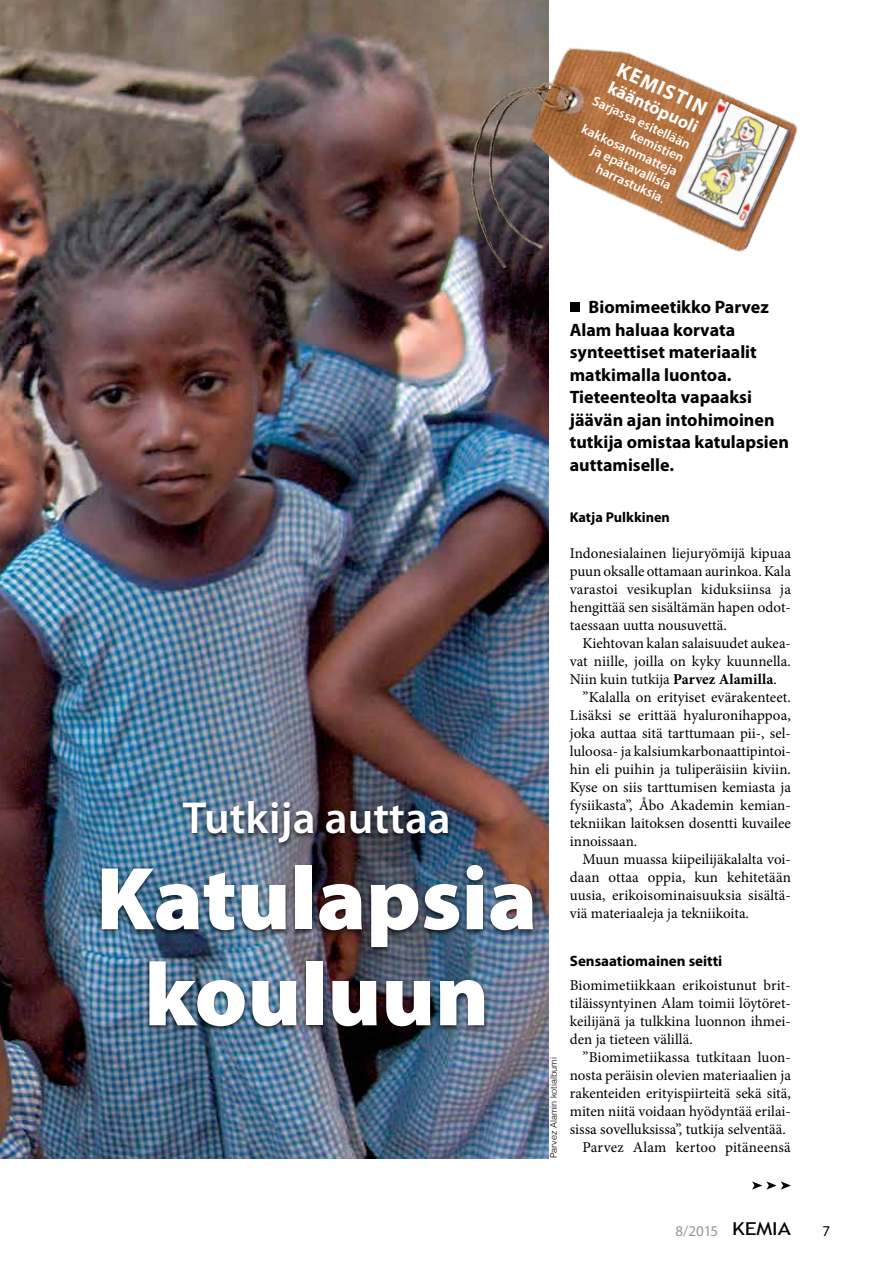
<style>
.page{position:relative;width:893px;height:1263px;background:#fff}
.page>*{position:absolute;margin:0;border:0;box-sizing:border-box;transform-origin:0 0}
.t1{font:900 90px/96px "Myriad Pro";color:#fff;text-align:center}
.t2{font:600 45px "Myriad Pro";color:#fff}
.t3{font:700 21px "Myriad Pro";color:#fff}
.t4{font:700 18px/22.5px "Myriad Pro";color:#000}
.t5{font:700 18px "Myriad Pro";color:#fff}
.t6{font:15px/18px "Minion Pro";color:#000;text-align:justify}
.t7{font:700 15px "Myriad Pro";color:#000}
.t8{font:15px "Myriad Pro";color:#939598}
.t9{font:15px "Myriad Pro";color:#000}
.t10{font:700 14.25px "Myriad Pro";color:#000}
.t11{font:600 13.5px/15px "Myriad Pro";color:#fff;text-align:right}
.t12{font:300 9px "Helvetica";color:#000}
.s1{font-weight:400}
.s2{font-weight:700}
.s3{font-family:"Trebuchet MS";font-size:17.85px;color:#000}
</style>
<div class="page">
<img style="left:0;top:0;width:549px;height:1158px">
<img style="left:423px;top:0;width:375px;height:350px">
<div style="left:673px;top:96px;width:122px;height:139px;background:#000;opacity:.45"></div>
<img style="left:673px;top:98px;width:117px;height:133px">
<div style="left:97px;top:799px;width:440px;height:233px;background:#000;opacity:.75"></div>
<div style="left:570px;top:302px;width:10px;height:10px;background:#000"></div>
<svg style="left:752px;top:1181px;width:39px;height:8px"></svg>
<h3 class="t3" style="left:623px;top:58px;width:99px;rotate:25deg">KEMISTIN</h3>
<p class="t5" style="left:613px;top:77px;width:99px;rotate:25deg">kääntöpuoli</p>
<p class="t11" style="left:596px;top:93px;width:108px;rotate:25deg">Sarjassa esitellään kemistien kakkosammatteja ja epätavallisia harrastuksia<span class="s1">.</span></p>
<h2 class="t2" style="left:183px;top:793px;width:269px">Tutkija auttaa</h2>
<h1 class="t1" style="left:96px;top:852px;width:443px">Katulapsia kouluun</h1>
<p class="t4" style="left:570px;top:296px;width:221px;text-indent:19px">Biomimeetikko Parvez<br>Alam haluaa korvata synteettiset materiaalit matkimalla luontoa.<br>Tieteenteolta vapaaksi jäävän ajan intohimoinen tutkija omistaa katulapsien auttamiselle.</p>
<p class="t12" style="left:547px;top:1158px;width:103px;rotate:-90deg">Parvez Alamin kotialbumi</p>
<p class="t10" style="left:570px;top:509px;width:102px">Katja Pulkkinen</p>
<p class="t6" style="left:570px;top:544px;width:223px">Indonesialainen liejuryömijä kipuaa puun oksalle ottamaan aurinkoa. Kala varastoi vesikuplan kiduksiinsa ja hengittää sen sisältämän hapen odot&shy;taessaan uutta nousuvettä.</p>
<p class="t6" style="left:583px;top:634px;width:210px">Kiehtovan kalan salaisuudet aukea-</p>
<p class="t6" style="left:570px;top:652px;width:223px">vat niille, joilla on kyky kuunnella.</p>
<p class="t6" style="left:570px;top:670px;width:208px">Niin kuin tutkija <span class="s2">Parvez Alamilla</span>.</p>
<p class="t6" style="left:583px;top:688px;width:210px">”Kalalla on erityiset evärakenteet.</p>
<p class="t6" style="left:570px;top:706px;width:223px">Lisäksi se erittää hyaluronihappoa,</p>
<p class="t6" style="left:570px;top:724px;width:223px">joka auttaa sitä tarttumaan pii-, sel-</p>
<p class="t6" style="left:570px;top:742px;width:223px">luloosa- ja kalsiumkarbonaattipintoi-</p>
<p class="t6" style="left:570px;top:760px;width:223px">hin eli puihin ja tuliperäisiin kiviin.</p>
<p class="t6" style="left:570px;top:778px;width:223px">Kyse on siis tarttumisen kemiasta ja</p>
<p class="t6" style="left:570px;top:796px;width:223px">fysiikasta”, Åbo Akademin kemian-</p>
<p class="t6" style="left:570px;top:814px;width:223px">tekniikan laitoksen dosentti kuvailee</p>
<p class="t6" style="left:570px;top:832px;width:69px">innoissaan.</p>
<p class="t6" style="left:583px;top:850px;width:210px">Muun muassa kiipeilijäkalalta voi-</p>
<p class="t6" style="left:570px;top:868px;width:223px">daan ottaa oppia, kun kehitetään</p>
<p class="t6" style="left:570px;top:886px;width:223px">uusia, erikoisominaisuuksia sisältä-</p>
<p class="t6" style="left:570px;top:904px;width:181px">viä materiaaleja ja tekniikoita.</p>
<p class="t7" style="left:570px;top:952px;width:154px">Sensaatiomainen seitti</p>
<p class="t6" style="left:570px;top:976px;width:223px">Biomimetiikkaan erikoistunut brit&shy;tiläissyntyinen Alam toimii löytöret&shy;keilijänä ja tulkkina luonnon ihmei&shy;den ja tieteen välillä.</p>
<p class="t6" style="left:583px;top:1048px;width:210px">”Biomimetiikassa tutkitaan luon-</p>
<p class="t6" style="left:570px;top:1066px;width:223px">nosta peräisin olevien materiaalien ja</p>
<p class="t6" style="left:570px;top:1084px;width:223px">rakenteiden erityispiirteitä sekä sitä,</p>
<p class="t6" style="left:570px;top:1102px;width:223px">miten niitä voidaan hyödyntää erilai-</p>
<p class="t6" style="left:570px;top:1120px;width:218px">sissa sovelluksissa”, tutkija selventää.</p>
<p class="t6" style="left:583px;top:1138px;width:210px">Parvez Alam kertoo pitäneensä</p>
<p class="t8" style="left:676px;top:1222px;width:117px">8/2015 <span class="s3">KEMIA</span></p>
<p class="t9" style="left:823px;top:1222px;width:9px">7</p>
</div>
